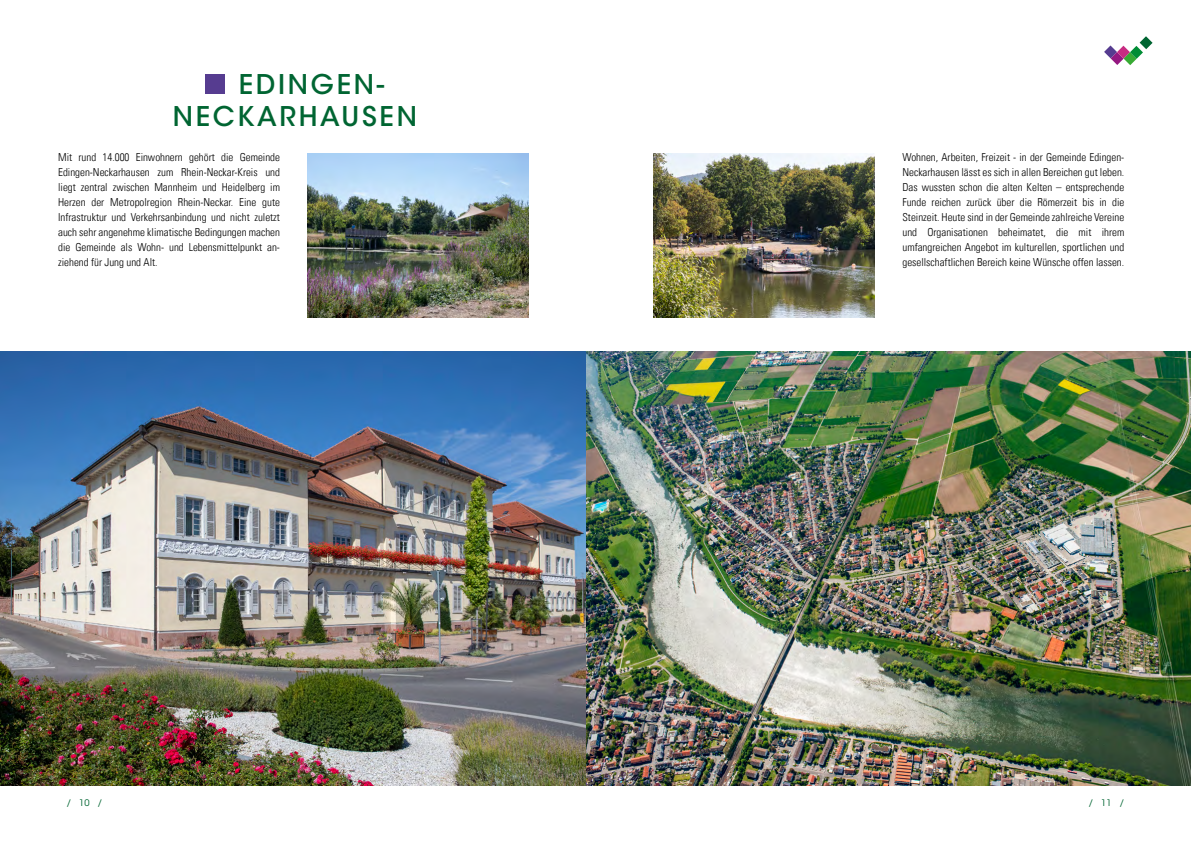
<style>
.page{position:relative;width:1191px;height:842px;background:#fff}
.page>*{position:absolute;margin:0;border:0;box-sizing:border-box;transform-origin:0 0}
.t1{font:500 27px/32.4px "ITC Avant Garde Std";letter-spacing:.1em;color:#006532}
.t2{font:300 condensed 11px/15px "Univers LT";color:#000;text-align:justify}
.t3{font:9px "ITC Avant Garde Std";color:#006532}
</style>
<div class="page">
<svg style="left:1104px;top:36px;width:48px;height:29px"></svg>
<img style="left:0;top:351px;width:587px;height:434px">
<div style="left:205px;top:74px;width:20px;height:20px;background:#563c90"></div>
<img style="left:308px;top:153px;width:221px;height:164px">
<img style="left:653px;top:153px;width:221px;height:164px">
<img style="left:587px;top:351px;width:604px;height:434px">
<h1 class="t1" style="left:173px;top:68px;width:246px;text-indent:66px">EDINGEN-<br>NECKARHAUSEN</h1>
<p class="t2" style="left:58px;top:150px;width:223px">Mit rund 14.000 Einwohnern gehört die Gemeinde Edingen-Neckarhausen zum Rhein-Neckar-Kreis und liegt zentral zwischen Mannheim und Heidelberg im Herzen der Metropolregion Rhein-Neckar. Eine gute Infrastruktur und Verkehrsanbindung und nicht zuletzt auch sehr angenehme klimatische Bedingungen machen die Gemeinde als Wohn- und Lebensmittelpunkt an&shy;ziehend für Jung und Alt.</p>
<p class="t2" style="left:902px;top:150px;width:223px">Wohnen, Arbeiten, Freizeit - in der Gemeinde Edingen-Neckarhausen lässt es sich in allen Bereichen gut leben.<br>Das wussten schon die alten Kelten – entsprechende Funde reichen zurück über die Römerzeit bis in die Steinzeit. Heute sind in der Gemeinde zahlreiche Vereine und Organisationen beheimatet, die mit ihrem umfangreichen Angebot im kulturellen, sportlichen und gesellschaftlichen Bereich keine Wünsche offen lassen.</p>
<p class="t3" style="left:67px;top:797px;width:37px">/ 10 /</p>
<p class="t3" style="left:1088px;top:797px;width:37px">/ 11 /</p>
</div>
